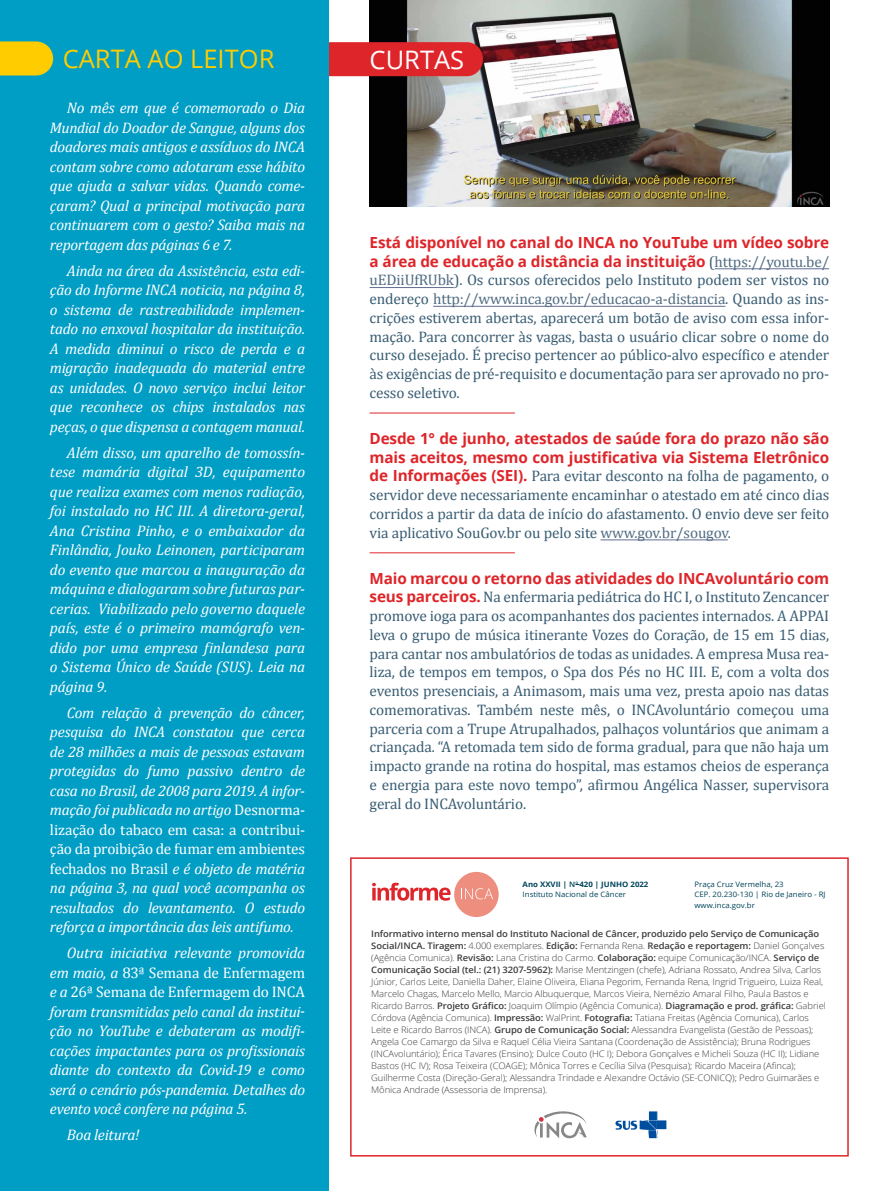
<style>
.page{position:relative;width:893px;height:1191px;background:#fff}
.page>*{position:absolute;margin:0;border:0;box-sizing:border-box;transform-origin:0 0}
.t1{font:25.5px "Open Sans";color:#fc0}
.t2{font:25.5px "Open Sans";color:#fff}
.t3{font:italic 15.3px/19.5px "Cambria";letter-spacing:-.015em;color:#fff;text-align:justify}
.t4{font:15.3px/18.8px "Cambria";letter-spacing:-.01em;color:#395d73;text-align:justify}
.t5{font:700 15.3px/18.8px "Open Sans";letter-spacing:-.01em;color:#de252a}
.t6{font:300 9px/12px "Open Sans";letter-spacing:-.01em;color:#3c3c3b;scale:1.05 1}
.t7{font:7.5px/10.5px "Open Sans";color:#00445b;scale:1.05 1}
.s1{font-style:normal}
.s2{font-family:"Cambria";font-weight:400;color:#395d73}
.s3{font-family:"Cambria";font-weight:400;color:#516c82}
.s4{color:#516c82}
.s5{font-family:"Open Sans";font-weight:700;color:#de252a}
.s6{font-weight:700}
.s7{font-weight:600}
</style>
<div class="page">
<img style="left:370px;top:0;width:459px;height:206px">
<div style="left:328px;top:42px;width:155px;height:34px;background:#de252a"></div>
<hr style="left:715px;top:268px;width:114px;height:1px;background:#636f93">
<hr style="left:370px;top:287px;width:84px;height:1px;background:#636f93">
<hr style="left:433px;top:306px;width:292px;height:1px;background:#636f93">
<hr style="left:600px;top:539px;width:128px;height:1px;background:#636f93">
<hr style="left:370px;top:413px;width:145px;height:1px;background:#de252a">
<hr style="left:370px;top:552px;width:145px;height:1px;background:#de252a">
<div style="left:0;top:0;width:328px;height:1191px;background:#009dc5"></div>
<div style="left:350px;top:857px;width:499px;height:299px;border:2px solid #de252a"></div>
<svg style="left:0;top:41px;width:53px;height:34px;background:#ebc80f"></svg>
<svg style="left:372px;top:882px;width:79px;height:18px"></svg>
<div style="left:454px;top:872px;width:45px;height:45px;background:#ed8e7e;border-radius:50%"></div>
<svg style="left:461px;top:888px;width:32px;height:11px"></svg>
<svg style="left:534px;top:1111px;width:53px;height:27px"></svg>
<svg style="left:615px;top:1111px;width:51px;height:27px"></svg>
<h1 class="t1" style="left:63px;top:42px;width:213px">CARTA AO LEITOR</h1>
<p class="t3" style="left:50px;top:97px;width:257px;text-indent:17px">No mês em que é comemorado o Dia Mundial do Doador de Sangue, alguns dos doadores mais antigos e assíduos do INCA contam sobre como adotaram esse hábito que ajuda a salvar vidas. Quando come&shy;çaram? Qual a principal motivação para continuarem com o gesto? Saiba mais na reportagem das páginas 6 e 7.</p>
<p class="t3" style="left:50px;top:260px;width:257px;text-indent:17px">Ainda na área da Assistência, esta edi&shy;ção do Informe INCA noticia, na página 8, o sistema de rastreabilidade implemen&shy;tado no enxoval hospitalar da instituição.<br>A medida diminui o risco de perda e a migração inadequada do material entre as unidades. O novo serviço inclui leitor que reconhece os chips instalados nas peças, o que dispensa a contagem manual.</p>
<p class="t3" style="left:50px;top:442px;width:257px;text-indent:17px">Além disso, um aparelho de tomossín&shy;tese mamária digital 3D, equipamento que realiza exames com menos radiação, foi instalado no HC III. A diretora-geral, Ana Cristina Pinho, e o embaixador da Finlândia, Jouko Leinonen, participaram do evento que marcou a inauguração da máquina e dialogaram sobre futuras par&shy;cerias. Viabilizado pelo governo daquele país, este é o primeiro mamógrafo ven&shy;dido por uma empresa finlandesa para o Sistema Único de Saúde (SUS). Leia na página 9.</p>
<p class="t3" style="left:50px;top:702px;width:257px;text-indent:17px">Com relação à prevenção do câncer, pesquisa do INCA constatou que cerca de 28 milhões a mais de pessoas estavam protegidas do fumo passivo dentro de casa no Brasil, de 2008 para 2019. A infor&shy;mação foi publicada no artigo <span class="s1">Desnorma&shy;lização do tabaco em casa: a contribui&shy;ção da proibição de fumar em ambientes fechados no Brasil</span> e é objeto de matéria na página 3, na qual você acompanha os resultados do levantamento. O estudo reforça a importância das leis antifumo.</p>
<p class="t3" style="left:50px;top:942px;width:257px;text-indent:17px">Outra iniciativa relevante promovida em maio, a <span class="s1">83ª Semana de Enfermagem </span>e a <span class="s1">26ª Semana de Enfermagem do INCA </span>foram transmitidas pelo canal da institui&shy;ção no YouTube e debateram as modifi&shy;cações impactantes para os profissionais diante do contexto da Covid-19 e como será o cenário pós-pandemia. Detalhes do evento você confere na página 5.</p>
<p class="t3" style="left:67px;top:1124px;width:74px">Boa leitura!</p>
<h1 class="t2" style="left:370px;top:42px;width:96px">CURTAS</h1>
<p class="t5" style="left:370px;top:232px;width:461px">Está disponível no canal do INCA no YouTube um vídeo sobre a área de educação a distância da instituição <span class="s2">(</span><span class="s3">https://youtu.be/</span></p>
<p class="t4" style="left:370px;top:271px;width:461px"><span class="s4">uEDiiUfRUbk</span>). Os cursos oferecidos pelo Instituto podem ser vistos no endereço <span class="s4">http://www.inca.gov.br/educacao-a-distancia</span>. Quando as ins&shy;crições estiverem abertas, aparecerá um botão de aviso com essa infor&shy;mação. Para concorrer às vagas, basta o usuário clicar sobre o nome do curso desejado. É preciso pertencer ao público-alvo específico e atender às exigências de pré-requisito e documentação para ser aprovado no pro&shy;cesso seletivo.</p>
<p class="t5" style="left:370px;top:428px;width:461px">Desde 1° de junho, atestados de saúde fora do prazo não são mais aceitos, mesmo com justificativa via Sistema Eletrônico</p>
<p class="t4" style="left:370px;top:467px;width:461px"><span class="s5">de Informações (SEI).</span> Para evitar desconto na folha de pagamento, o servidor deve necessariamente encaminhar o atestado em até cinco dias corridos a partir da data de início do afastamento. O envio deve ser feito via aplicativo SouGov.br ou pelo site <span class="s4">www.gov.br/sougov</span>.</p>
<p class="t5" style="left:370px;top:568px;width:461px">Maio marcou o retorno das atividades do INCAvoluntário com</p>
<p class="t4" style="left:370px;top:588px;width:461px"><span class="s5">seus parceiros.</span> Na enfermaria pediátrica do HC I, o Instituto Zencancer promove ioga para os acompanhantes dos pacientes internados. A APPAI leva o grupo de música itinerante Vozes do Coração, de 15 em 15 dias, para cantar nos ambulatórios de todas as unidades. A empresa Musa rea&shy;liza, de tempos em tempos, o Spa dos Pés no HC III. E, com a volta dos eventos presenciais, a Animasom, mais uma vez, presta apoio nas datas comemorativas. Também neste mês, o INCAvoluntário começou uma parceria com a Trupe Atrupalhados, palhaços voluntários que animam a criançada. “A retomada tem sido de forma gradual, para que não haja um impacto grande na rotina do hospital, mas estamos cheios de esperança e energia para este novo tempo”, afirmou Angélica Nasser, supervisora geral do INCAvoluntário.</p>
<p class="t7" style="left:523px;top:878px;width:121px"><span class="s6">Ano XXVII |</span> <span class="s7">N</span><sup>o</sup> <span class="s6">420 | JUNHO 2022<br></span>Instituto Nacional de Câncer</p>
<p class="t7" style="left:694px;top:878px;width:126px">Praça Cruz Vermelha, 23<br>CEP. 20.230-130 | Rio de Janeiro - RJ www.inca.gov.br</p>
<p class="t6" style="left:371px;top:927px;width:434px"><span class="s7">Informativo interno mensal do Instituto Nacional de Câncer, produzido pelo Serviço de Comunicação Social/INCA. Tiragem:</span> 4.000 exemplares. <span class="s7">Edição:</span> Fernanda Rena. <span class="s7">Redação e reportagem:</span> Daniel Gonçalves (Agência Comunica). <span class="s7">Revisão:</span> Lana Cristina do Carmo. <span class="s7">Colaboração:</span> equipe Comunicação/INCA. <span class="s7">Serviço de Comunicação Social (tel.: (21) 3207-5962):</span> Marise Mentzingen (chefe), Adriana Rossato, Andrea Silva, Carlos Júnior, Carlos Leite, Daniella Daher, Elaine Oliveira, Eliana Pegorim, Fernanda Rena, Ingrid Trigueiro, Luiza Real, Marcelo Chagas, Marcelo Mello, Marcio Albuquerque, Marcos Vieira, Nemézio Amaral Filho, Paula Bastos e Ricardo Barros. <span class="s7">Projeto Gráfico:</span> Joaquim Olímpio (Agência Comunica). <span class="s7">Diagramação e prod. gráfica:</span> Gabriel Córdova (Agência Comunica). <span class="s7">Impressão:</span> WalPrint. <span class="s7">Fotografia:</span> Tatiana Freitas (Agência Comunica), Carlos Leite e Ricardo Barros (INCA). <span class="s7">Grupo de Comunicação Social:</span> Alessandra Evangelista (Gestão de Pessoas); Angela Coe Camargo da Silva e Raquel Célia Vieira Santana (Coordenação de Assistência); Bruna Rodrigues (INCAvoluntário); Érica Tavares (Ensino); Dulce Couto (HC I); Debora Gonçalves e Micheli Souza (HC II); Lidiane Bastos (HC IV); Rosa Teixeira (COAGE); Mônica Torres e Cecília Silva (Pesquisa); Ricardo Maceira (Afinca); Guilherme Costa (Direção-Geral); Alessandra Trindade e Alexandre Octávio (SE-CONICQ); Pedro Guimarães e Mônica Andrade (Assessoria de Imprensa).</p>
</div>
